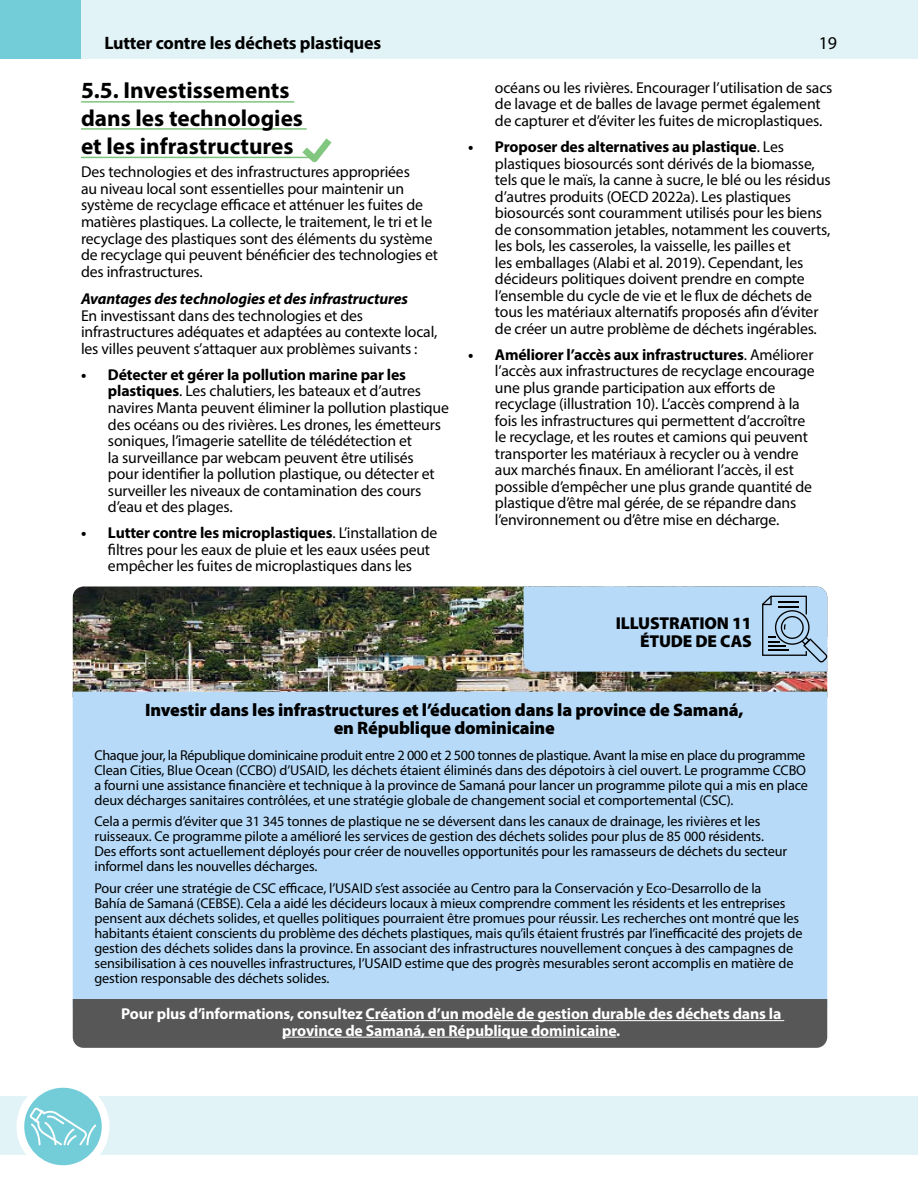
<style>
.page{position:relative;width:918px;height:1188px;background:#fff}
.page>*{position:absolute;margin:0;border:0;box-sizing:border-box;transform-origin:0 0}
.t1{font:700 23.25px/27.9px "Myriad Pro";color:#000}
.t2{font:900 18px/18px "Myriad Pro";letter-spacing:-.01em;color:#000;text-align:center}
.t3{font:700 18px "Myriad Pro";letter-spacing:-.01em;color:#000}
.t4{font:18px "Myriad Pro";color:#000}
.t5{font:900 17.25px/18px "Myriad Pro";letter-spacing:-.01em;color:#000;text-align:right}
.t6{font:15.75px/16.5px "Myriad Pro";letter-spacing:-.01em;color:#000}
.t7{font:700 15.75px/16.5px "Myriad Pro";letter-spacing:-.01em;color:#fff;text-align:center}
.t8{font:italic 700 15.75px "Myriad Pro";letter-spacing:-.01em;color:#000}
.t9{font:14.25px/15px "Myriad Pro";letter-spacing:-.01em;color:#000}
.s1{font-weight:700}
</style>
<div class="page">
<div style="left:0;top:1096px;width:918px;height:58px;background:#e2f3f7"></div>
<div style="left:81px;top:0;width:837px;height:58px;background:#e2f3f7"></div>
<div style="left:0;top:0;width:81px;height:58px;background:#73cdd8"></div>
<div style="left:16px;top:1080px;width:94px;height:93px;background:#fff;border-radius:50%"></div>
<div style="left:24px;top:1088px;width:78px;height:77px;background:#73cdd8;border-radius:50%"></div>
<svg style="left:30px;top:1108px;width:66px;height:37px"></svg>
<hr style="left:81px;top:101px;width:213px;height:2px;background:#7fc47d">
<svg style="left:302px;top:138px;width:30px;height:24px"></svg>
<hr style="left:81px;top:128px;width:226px;height:2px;background:#7fc47d">
<hr style="left:81px;top:157px;width:233px;height:1px;background:#7fc47d">
<img style="left:73px;top:586px;width:754px;height:106px">
<div style="left:73px;top:692px;width:754px;height:307px;background:#b6daf8"></div>
<div style="left:524px;top:586px;width:303px;height:86px;background:#b6daf8"></div>
<div style="left:73px;top:999px;width:754px;height:49px;background:#575757"></div>
<hr style="left:366px;top:1020px;width:418px;height:1px;background:#fff">
<hr style="left:282px;top:1037px;width:334px;height:1px;background:#fff">
<p class="t3" style="left:104px;top:31px;width:278px">Lutter contre les déchets plastiques</p>
<p class="t4" style="left:819px;top:32px;width:20px">19</p>
<h2 class="t1" style="left:81px;top:76px;width:224px">5.5. Investissements dans les technologies et les infrastructures</h2>
<p class="t6" style="left:81px;top:164px;width:359px">Des technologies et des infrastructures appropriées<br>au niveau local sont essentielles pour maintenir un système de recyclage efficace et atténuer les fuites de matières plastiques. La collecte, le traitement, le tri et le recyclage des plastiques sont des éléments du système de recyclage qui peuvent bénéficier des technologies et des infrastructures.</p>
<p class="t8" style="left:81px;top:289px;width:329px">Avantages des technologies et des infrastructures</p>
<p class="t6" style="left:81px;top:307px;width:358px">En investissant dans des technologies et des infrastructures adéquates et adaptées au contexte local, les villes peuvent s’attaquer aux problèmes suivants :</p>
<p class="t6" style="left:108px;top:366px;width:343px;text-indent:-27px"><span class="s1">• Détecter et gérer la pollution marine par les plastiques</span>. Les chalutiers, les bateaux et d’autres navires Manta peuvent éliminer la pollution plastique des océans ou des rivières. Les drones, les émetteurs soniques, l’imagerie satellite de télédétection et<br>la surveillance par webcam peuvent être utilisés<br>pour identifier la pollution plastique, ou détecter et surveiller les niveaux de contamination des cours d’eau et des plages.</p>
<p class="t6" style="left:108px;top:524px;width:331px;text-indent:-27px"><span class="s1">• Lutter contre les microplastiques</span>. L’installation de filtres pour les eaux de pluie et les eaux usées peut empêcher les fuites de microplastiques dans les</p>
<p class="t6" style="left:495px;top:79px;width:339px">océans ou les rivières. Encourager l’utilisation de sacs de lavage et de balles de lavage permet également de capturer et d’éviter les fuites de microplastiques.</p>
<p class="t6" style="left:495px;top:138px;width:337px;text-indent:-27px"><span class="s1">• Proposer des alternatives au plastique</span>. Les plastiques biosourcés sont dérivés de la biomasse, tels que le maïs, la canne à sucre, le blé ou les résidus d’autres produits (OECD 2022a). Les plastiques biosourcés sont couramment utilisés pour les biens de consommation jetables, notamment les couverts, les bols, les casseroles, la vaisselle, les pailles et<br>les emballages (Alabi et al. 2019). Cependant, les décideurs politiques doivent prendre en compte l’ensemble du cycle de vie et le flux de déchets de tous les matériaux alternatifs proposés afin d’éviter de créer un autre problème de déchets ingérables.</p>
<p class="t6" style="left:495px;top:346px;width:321px;text-indent:-27px"><span class="s1">• Améliorer l’accès aux infrastructures</span>. Améliorer l’accès aux infrastructures de recyclage encourage une plus grande participation aux efforts de recyclage (illustration 10). L’accès comprend à la fois les infrastructures qui permettent d’accroître le recyclage, et les routes et camions qui peuvent transporter les matériaux à recycler ou à vendre aux marchés finaux. En améliorant l’accès, il est possible d’empêcher une plus grande quantité de plastique d’être mal gérée, de se répandre dans l’environnement ou d’être mise en décharge.</p>
<p class="t5" style="left:616px;top:613px;width:138px">ILLUSTRATION 11<br>ÉTUDE DE CAS</p>
<p class="t2" style="left:145px;top:700px;width:600px">Investir dans les infrastructures et l’éducation dans la province de Samaná, en République dominicaine</p>
<p class="t9" style="left:95px;top:747px;width:715px">Chaque jour, la République dominicaine produit entre 2 000 et 2 500 tonnes de plastique. Avant la mise en place du programme Clean Cities, Blue Ocean (CCBO) d’USAID, les déchets étaient éliminés dans des dépotoirs à ciel ouvert. Le programme CCBO a fourni une assistance financière et technique à la province de Samaná pour lancer un programme pilote qui a mis en place deux décharges sanitaires contrôlées, et une stratégie globale de changement social et comportemental (CSC).</p>
<p class="t9" style="left:95px;top:814px;width:694px">Cela a permis d’éviter que 31 345 tonnes de plastique ne se déversent dans les canaux de drainage, les rivières et les ruisseaux. Ce programme pilote a amélioré les services de gestion des déchets solides pour plus de 85 000 résidents.<br>Des efforts sont actuellement déployés pour créer de nouvelles opportunités pour les ramasseurs de déchets du secteur informel dans les nouvelles décharges.</p>
<p class="t9" style="left:95px;top:881px;width:710px">Pour créer une stratégie de CSC efficace, l’USAID s’est associée au Centro para la Conservación y Eco-Desarrollo de la<br>Bahía de Samaná (CEBSE). Cela a aidé les décideurs locaux à mieux comprendre comment les résidents et les entreprises pensent aux déchets solides, et quelles politiques pourraient être promues pour réussir. Les recherches ont montré que les habitants étaient conscients du problème des déchets plastiques, mais qu’ils étaient frustrés par l’inefficacité des projets de gestion des déchets solides dans la province. En associant des infrastructures nouvellement conçues à des campagnes de sensibilisation à ces nouvelles infrastructures, l’USAID estime que des progrès mesurables seront accomplis en matière de gestion responsable des déchets solides.</p>
<p class="t7" style="left:121px;top:1005px;width:662px">Pour plus d’informations, consultez Création d’un modèle de gestion durable des déchets dans la province de Samaná, en République dominicaine.</p>
</div>
